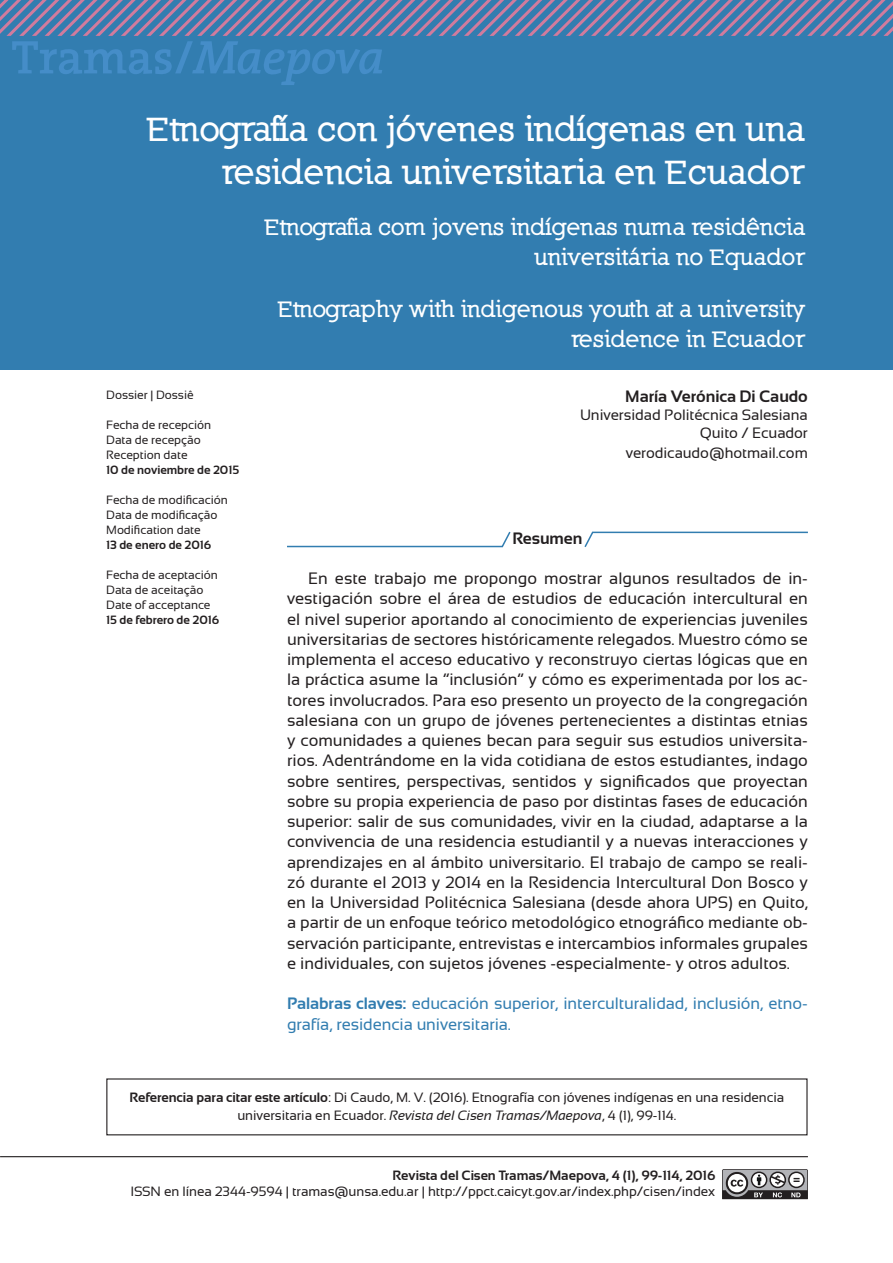
<style>
.page{position:relative;width:893px;height:1263px;background:#fff}
.page>*{position:absolute;margin:0;border:0;box-sizing:border-box;transform-origin:0 0}
.t1{font:36px/43.5px "Nilland Small Caps Bold";letter-spacing:-.005em;color:#fff;text-align:right}
.t2{font:24px/30px "Nilland Small Caps Bold";letter-spacing:-.005em;color:#fff;text-align:right}
.t3{font:16.5px/20.2px "Sansation";color:#231f20;text-align:justify}
.t4{font:16.5px/20.2px "Sansation";letter-spacing:-.005em;color:#327db0}
.t5{font:700 16.5px "Sansation";letter-spacing:-.005em;color:#231f20}
.t6{font:15px/18px "Sansation";letter-spacing:-.005em;color:#231f20;text-align:right}
.t7{font:13.5px/18px "Sansation";letter-spacing:-.005em;color:#231f20;text-align:center}
.t8{font:700 13.5px "Sansation";letter-spacing:-.005em;color:#231f20}
.t9{font:12px/15px "Sansation";letter-spacing:-.005em;color:#231f20}
.t10{font:700 12px "Sansation";letter-spacing:-.005em;color:#231f20}
.s1{font-weight:700}
.s2{font-style:italic}
</style>
<div class="page">
<svg style="left:722px;top:1169px;width:86px;height:30px"></svg>
<hr style="left:0;top:1156px;width:808px;height:1px;background:#231f20">
<div style="left:0;top:0;width:893px;height:370px;background:#327db0"></div>
<svg style="left:0;top:0;width:893px;height:85px"></svg>
<svg style="left:287px;top:531px;width:224px;height:17px"></svg>
<svg style="left:584px;top:531px;width:224px;height:16px"></svg>
<h1 class="t1" style="left:147px;top:106px;width:660px">Etnografía con jóvenes indígenas en una residencia universitaria en Ecuador</h1>
<h2 class="t2" style="left:265px;top:212px;width:543px">Etnografia com jovens indígenas numa residência universitária no Equador</h2>
<h2 class="t2" style="left:278px;top:293px;width:529px">Etnography with indigenous youth at a university residence in Ecuador</h2>
<p class="t9" style="left:106px;top:387px;width:89px">Dossier | Dossiê</p>
<p class="t9" style="left:106px;top:417px;width:106px">Fecha de recepción<br>Data de recepção<br>Reception date</p>
<p class="t10" style="left:106px;top:463px;width:134px">10 de noviembre de 2015</p>
<p class="t9" style="left:106px;top:492px;width:123px">Fecha de modificación<br>Data de modificação<br>Modification date</p>
<p class="t10" style="left:106px;top:538px;width:106px">13 de enero de 2016</p>
<p class="t9" style="left:106px;top:567px;width:113px">Fecha de aceptación<br>Data de aceitação<br>Date of acceptance</p>
<p class="t10" style="left:106px;top:613px;width:114px">15 de febrero de 2016</p>
<p class="t5" style="left:625px;top:387px;width:184px">María Verónica Di Caudo</p>
<p class="t6" style="left:580px;top:406px;width:229px">Universidad Politécnica Salesiana<br>Quito / Ecuador</p>
<p class="t6" style="left:626px;top:444px;width:184px">verodicaudo@hotmail.com</p>
<p class="t5" style="left:512px;top:529px;width:72px">Resumen</p>
<p class="t3" style="left:287px;top:568px;width:522px;text-indent:21px">En este trabajo me propongo mostrar algunos resultados de in&shy;vestigación sobre el área de estudios de educación intercultural en el nivel superior aportando al conocimiento de experiencias juveniles universitarias de sectores históricamente relegados. Muestro cómo se implementa el acceso educativo y reconstruyo ciertas lógicas que en la práctica asume la “inclusión” y cómo es experimentada por los ac&shy;tores involucrados. Para eso presento un proyecto de la congregación salesiana con un grupo de jóvenes pertenecientes a distintas etnias y comunidades a quienes becan para seguir sus estudios universita&shy;rios. Adentrándome en la vida cotidiana de estos estudiantes, indago sobre sentires, perspectivas, sentidos y significados que proyectan sobre su propia experiencia de paso por distintas fases de educación superior: salir de sus comunidades, vivir en la ciudad, adaptarse a la convivencia de una residencia estudiantil y a nuevas interacciones y aprendizajes en al ámbito universitario. El trabajo de campo se reali&shy;zó durante el 2013 y 2014 en la Residencia Intercultural Don Bosco y en la Universidad Politécnica Salesiana (desde ahora UPS) en Quito, a partir de un enfoque teórico metodológico etnográfico mediante ob&shy;servación participante, entrevistas e intercambios informales grupales e individuales, con sujetos jóvenes -especialmente- y otros adultos.</p>
<p class="t4" style="left:287px;top:993px;width:522px"><span class="s1">Palabras claves:</span> educación superior, interculturalidad, inclusión, etno&shy;grafía, residencia universitaria.</p>
<p class="t7" style="left:129px;top:1088px;width:656px"><span class="s1">Referencia para citar este artículo</span>: Di Caudo, M. V. (2016). Etnografía con jóvenes indígenas en una residencia universitaria en Ecuador. <span class="s2">Revista del Cisen Tramas/Maepova</span>, 4 (1), 99-114.</p>
<p class="t8" style="left:393px;top:1168px;width:324px">Revista del Cisen Tramas/Maepova, 4 (1), 99-114, 2016</p>
<p class="t7" style="left:130px;top:1183px;width:586px">ISSN en línea 2344-9594 | tramas@unsa.edu.ar | http://ppct.caicyt.gov.ar/index.php/cisen/index</p>
</div>
